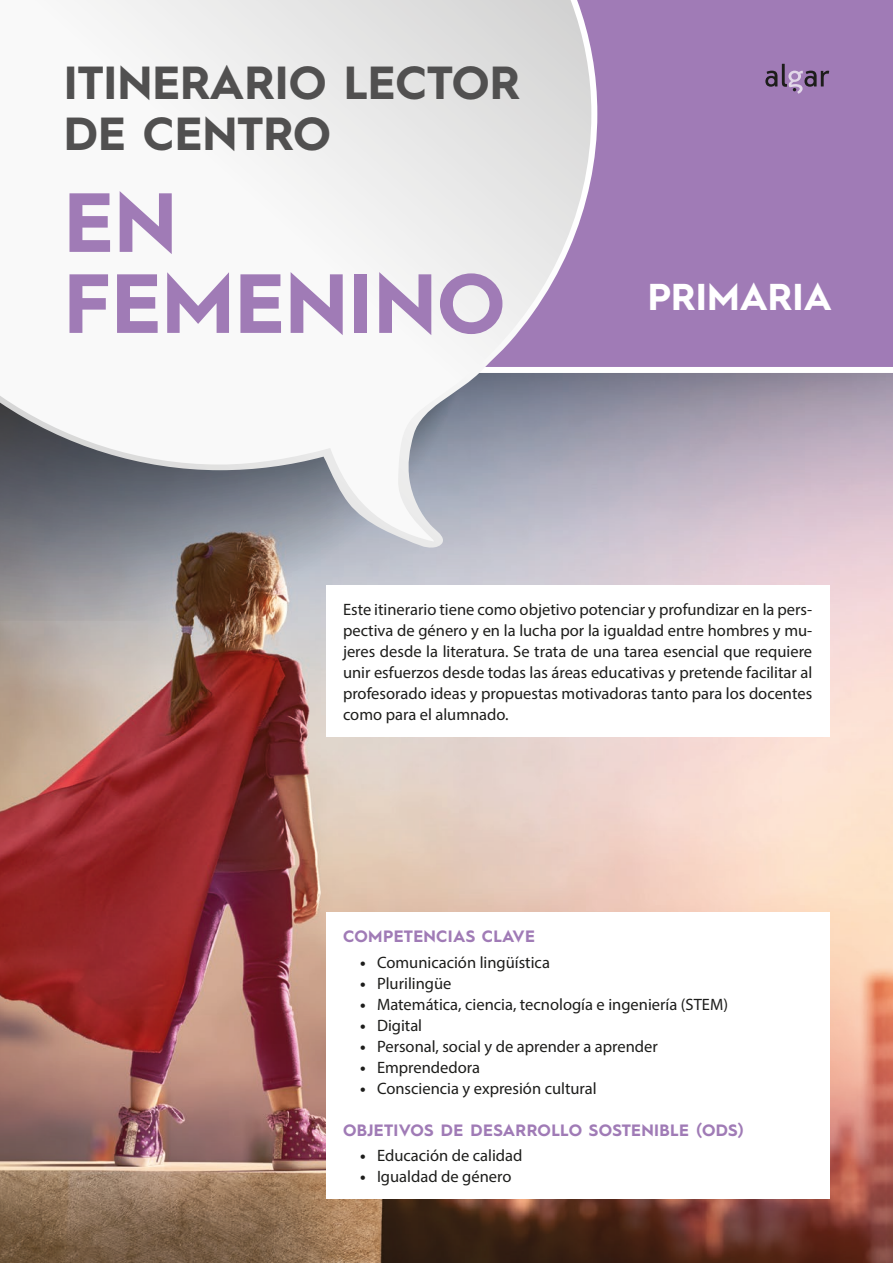
<style>
.page{position:relative;width:893px;height:1263px;background:#fff}
.page>*{position:absolute;margin:0;border:0;box-sizing:border-box;transform-origin:0 0}
.Portada_2{font:700 84px/81px "Hurme Geometric Sans 1";color:#a07bb6}
.t1{font:700 46.5px/51px "Hurme Geometric Sans 1";color:#515050}
.Portada_1{font:700 37.5px "Hurme Geometric Sans 1";color:#fff}
.Text{font:16.5px/21px "Myriad Pro";color:#1d1d1b;text-align:justify}
.Títol_competències{font:700 16.5px "Hurme Geometric Sans 1";letter-spacing:.02em;color:#a07bb6}
.s1{font-weight:700}
</style>
<div class="page">
<img style="left:0;top:373px;width:893px;height:890px">
<div style="left:597px;top:0;width:296px;height:367px;background:#a07bb6"></div>
<svg style="left:0;top:0;width:591px;height:544px"></svg>
<div style="left:326px;top:585px;width:503px;height:152px;background:#fff"></div>
<div style="left:326px;top:913px;width:503px;height:286px;background:#fff"></div>
<svg style="left:765px;top:64px;width:64px;height:30px;background:#8b6f9c"></svg>
<p class="t1" style="left:64px;top:55px;width:458px">ITINERARIO LECTOR<br>DE CENTRO</p>
<p class="Portada_2" style="left:64px;top:177px;width:443px">EN<br>FEMENINO</p>
<p class="Portada_1" style="left:648px;top:271px;width:185px">PRIMARIA</p>
<p class="Text" style="left:343px;top:599px;width:471px">Este itinerario tiene como objetivo potenciar y profundizar en la pers&shy;pectiva de género y en la lucha por la igualdad entre hombres y mu&shy;jeres desde la literatura. Se trata de una tarea esencial que requiere unir esfuerzos desde todas las áreas educativas y pretende facilitar al profesorado ideas y propuestas motivadoras tanto para los docentes como para el alumnado.</p>
<p class="Títol_competències" style="left:343px;top:925px;width:193px">COMPETENCIAS CLAVE</p>
<p class="Text" style="left:360px;top:951px;width:191px"><span class="s1">•</span> Comunicación lingüística</p>
<p class="Text" style="left:360px;top:972px;width:93px"><span class="s1">•</span> Plurilingüe</p>
<p class="Text" style="left:360px;top:993px;width:369px"><span class="s1">•</span> Matemática, ciencia, tecnología e ingeniería (STEM)</p>
<p class="Text" style="left:360px;top:1014px;width:64px"><span class="s1">•</span> Digital</p>
<p class="Text" style="left:360px;top:1035px;width:299px"><span class="s1">•</span> Personal, social y de aprender a aprender</p>
<p class="Text" style="left:360px;top:1056px;width:122px"><span class="s1">•</span> Emprendedora</p>
<p class="Text" style="left:360px;top:1077px;width:238px"><span class="s1">•</span> Consciencia y expresión cultural</p>
<p class="Títol_competències" style="left:343px;top:1118px;width:402px">OBJETIVOS DE DESARROLLO SOSTENIBLE (ODS)</p>
<p class="Text" style="left:360px;top:1145px;width:164px"><span class="s1">•</span> Educación de calidad</p>
<p class="Text" style="left:360px;top:1166px;width:153px"><span class="s1">•</span> Igualdad de género</p>
</div>
